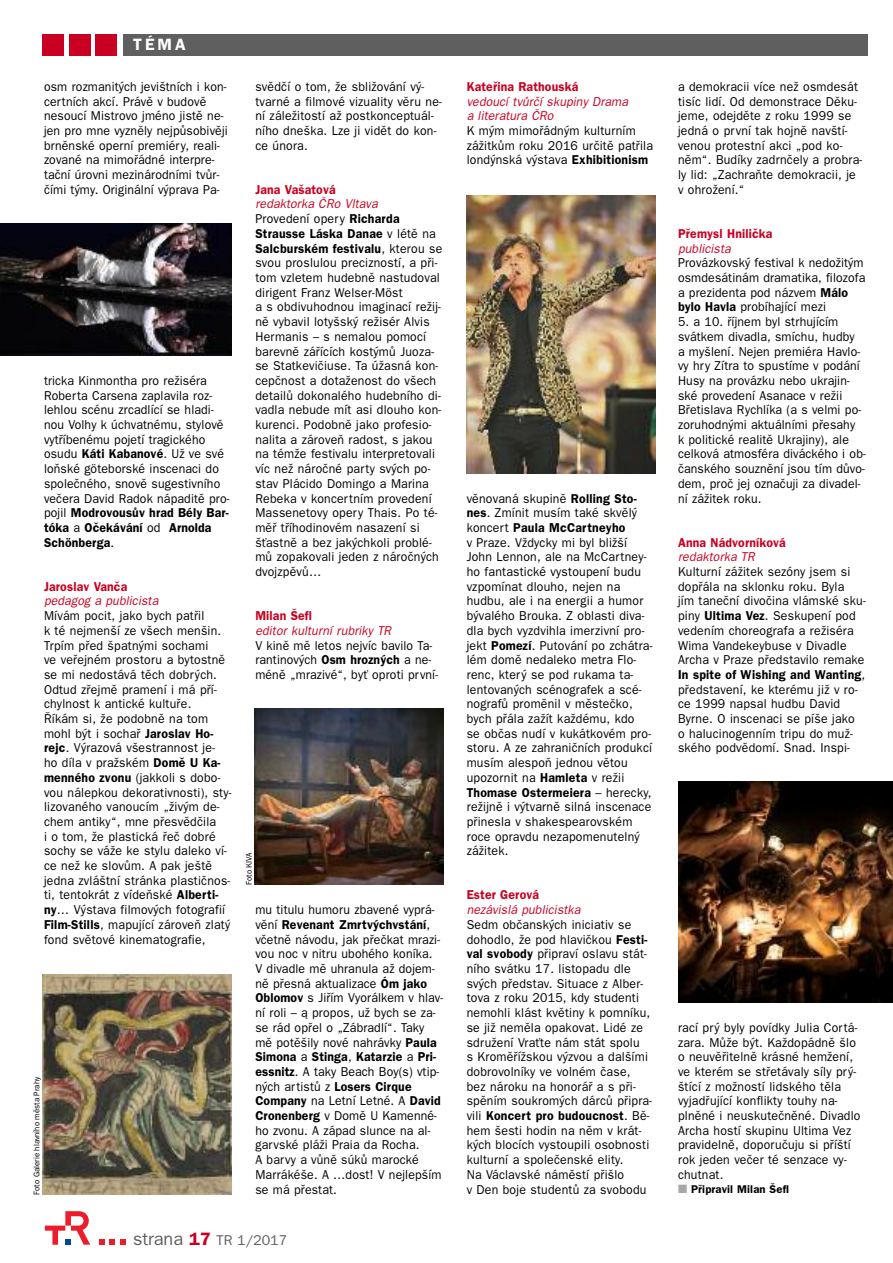
<style>
.page{position:relative;width:893px;height:1263px;background:#fff}
.page>*{position:absolute;margin:0;border:0;box-sizing:border-box;transform-origin:0 0}
.t1{font:600 16.5px "Franklin Gothic CE";color:#fff}
.t2{font:14.25px "Franklin Gothic CE";color:#5f5f5f}
.t3{font:12.9px/14.7px "Franklin Gothic CE";letter-spacing:.02em;color:#000;scale:.95 1}
.t4{font:italic 12.9px/14.7px "Franklin Gothic CE";letter-spacing:.01em;color:#c90021;scale:.95 1}
.t5{font:600 12.9px "Franklin Gothic CE";letter-spacing:.01em;color:#c90021;scale:.95 1}
.t6{font:600 11.25px "Franklin Gothic CE";letter-spacing:.01em;color:#000}
.t7{font:8.25px "Franklin Gothic CE";color:#000;scale:.95 1}
.s1{font-weight:600}
.s2{font-style:italic;color:#c90021}
.s3{font-size:18px}
.s4{font-weight:600;font-size:18px;color:#c90021}
.s5{color:#a8a8a8}
</style>
<div class="page">
<svg style="left:45px;top:1211px;width:45px;height:34px"></svg>
<svg style="left:99px;top:1239px;width:5px;height:6px"></svg>
<svg style="left:110px;top:1239px;width:16px;height:6px"></svg>
<img style="left:255px;top:709px;width:188px;height:175px">
<img style="left:467px;top:196px;width:188px;height:278px">
<img style="left:43px;top:975px;width:188px;height:219px">
<div style="left:43px;top:34px;width:21px;height:21px;background:#c90021"></div>
<div style="left:69px;top:34px;width:21px;height:21px;background:#c90021"></div>
<div style="left:96px;top:34px;width:21px;height:21px;background:#c90021"></div>
<div style="left:123px;top:34px;width:744px;height:21px;background:#5f5f5f"></div>
<img style="left:0;top:223px;width:231px;height:133px">
<img style="left:679px;top:781px;width:214px;height:221px">
<p class="t1" style="left:133px;top:39px;width:54px">TÉMA</p>
<p class="t3" style="left:44px;top:80px;width:195px">osm rozmanit˘ch jevi‰tních i kon&shy;certních akcí. Právû v budovû nesoucí Mistrovo jméno jistû ne&shy;jen pro mne vyznûly nejpÛsobivûji brnûnské operní premiéry, reali&shy;zované na mimofiádné interpre&shy;taãní úrovni mezinárodními tvÛr&shy;ãími t˘my. Originální v˘prava Pa-</p>
<p class="t3" style="left:44px;top:374px;width:197px">tricka Kinmontha pro reÏiséra<br>Roberta Carsena zaplavila roz&shy;lehlou scénu zrcadlící se hladi&shy;nou Volhy k úchvatnému, stylovû vytfiíbenému pojetí tragického osudu <span class="s1">Káti Kabanové</span>. UÏ ve své loÀské göteborské inscenaci do spoleãného, snovû sugestivního veãera David Radok nápaditû pro&shy;pojil <span class="s1">ModrovousÛv hrad Bély Bar&shy;tóka</span> a <span class="s1">Oãekávání</span> od <span class="s1">Arnolda<br>Schönberga</span>.</p>
<p class="t5" style="left:44px;top:582px;width:89px">Jaroslav Vanãa</p>
<p class="t4" style="left:44px;top:595px;width:122px">pedagog a publicista</p>
<p class="t3" style="left:44px;top:609px;width:199px">Mívám pocit, jako bych patfiil<br>k té nejmen‰í ze v‰ech men‰in.<br>Trpím pfied ‰patn˘mi sochami<br>ve vefiejném prostoru a bytostnû se mi nedostává tûch dobr˘ch.<br>Odtud zfiejmû pramení i má pfií&shy;chylnost k antické kultufie.<br>¤íkám si, Ïe podobnû na tom mohl b˘t i sochafi <span class="s1">Jaroslav Ho&shy;rejc</span>. V˘razová v‰estrannost je&shy;ho díla v praÏském <span class="s1">Domû U Ka&shy;menného zvonu</span> (jakkoli s dobo&shy;vou nálepkou dekorativnosti), sty&shy;lizovaného vanoucím „Ïiv˘m de&shy;chem antiky“, mne pfiesvûdãila<br>i o tom, Ïe plastická fieã dobré sochy se váÏe ke stylu daleko ví&shy;ce neÏ ke slovÛm. A pak je‰tû jedna zvlá‰tní stránka plastiãnos&shy;ti, tentokrát z vídeÀské <span class="s1">Alberti&shy;ny</span>… V˘stava filmov˘ch fotografií<br><span class="s1">Film-Stills</span>, mapující zároveÀ zlat˘ fond svûtové kinematografie,</p>
<p class="t7" style="left:34px;top:1194px;width:125px;rotate:-90deg">Foto Galerie hlavního mûsta Prahy</p>
<p class="t3" style="left:255px;top:80px;width:198px">svûdãí o tom, Ïe sbliÏování v˘- tvarné a filmové vizuality vûru ne&shy;ní záleÏitostí aÏ postkonceptuál&shy;ního dne‰ka. Lze ji vidût do kon&shy;ce února.</p>
<p class="t5" style="left:255px;top:185px;width:86px">Jana Va‰atová</p>
<p class="t3" style="left:255px;top:198px;width:198px"><span class="s2">redaktorka âRo Vltava<br></span>Provedení opery <span class="s1">Richarda<br>Strausse Láska Danae</span> v létû na<br><span class="s1">Salcburském festivalu</span>, kterou se svou proslulou precizností, a pfii&shy;tom vzletem hudebnû nastudoval dirigent Franz Welser-Möst<br>a s obdivuhodnou imaginací reÏij&shy;nû vybavil loty‰sk˘ reÏisér Alvis<br>Hermanis – s nemalou pomocí barevnû záfiících kost˘mÛ Juoza&shy;se Statkeviãiuse. Ta úÏasná kon&shy;cepãnost a dotaÏenost do v‰ech detailÛ dokonalého hudebního di&shy;vadla nebude mít asi dlouho kon&shy;kurenci. Podobnû jako profesio&shy;nalita a zároveÀ radost, s jakou na témÏe festivalu interpretovali víc neÏ nároãné party sv˘ch po&shy;stav Plácido Domingo a Marina<br>Rebeka v koncertním provedení<br>Massenetovy opery Thais. Po té&shy;mûfi tfiíhodinovém nasazení si ‰Èastnû a bez jak˘chkoli problé&shy;mÛ zopakovali jeden z nároãn˘ch dvojzpûvÛ…</p>
<p class="t5" style="left:255px;top:611px;width:61px">Milan ·efl</p>
<p class="t4" style="left:255px;top:624px;width:145px">editor kulturní rubriky TR</p>
<p class="t3" style="left:255px;top:639px;width:194px">V kinû mû letos nejvíc bavilo Ta&shy;rantinov˘ch <span class="s1">Osm hrozn˘ch</span> a ne&shy;ménû „mrazivé“, byÈ oproti první-</p>
<p class="t7" style="left:246px;top:885px;width:36px;rotate:-90deg">Foto KIVA</p>
<p class="t3" style="left:255px;top:903px;width:199px">mu titulu humoru zbavené vyprá&shy;vûní <span class="s1">Revenant Zmrtv˘chvstání</span>, vãetnû návodu, jak pfieãkat mrazi&shy;vou noc v nitru ubohého koníka.<br>V divadle mû uhranula aÏ dojem&shy;nû pfiesná aktualizace <span class="s1">Óm jako<br>Oblomov</span> s Jifiím Vyorálkem v hlav&shy;ní roli – à propos, uÏ bych se za&shy;se rád opfiel o „Zábradlí“. Taky mû potû‰ily nové nahrávky <span class="s1">Paula<br>Simona</span> a <span class="s1">Stinga</span>, <span class="s1">Katarzie</span> a <span class="s1">Pri&shy;essnitz</span>. A taky Beach Boy(s) vtip&shy;n˘ch artistÛ z <span class="s1">Losers Cirque<br>Company</span> na Letní Letné. A <span class="s1">David<br>Cronenberg</span> v Domû U Kamenné&shy;ho zvonu. A západ slunce na al&shy;garvské pláÏi Praia da Rocha.<br>A barvy a vÛnû súkÛ marocké<br>Marráké‰e. A …dost! V nejlep‰ím se má pfiestat.</p>
<p class="t2" style="left:133px;top:1235px;width:156px"><span class="s3">strana</span> <span class="s4">17</span> TR 1/2017</p>
<p class="t5" style="left:467px;top:82px;width:119px">Katefiina Rathouská</p>
<p class="t4" style="left:467px;top:95px;width:171px">vedoucí tvÛrãí skupiny Drama a literatura âRo</p>
<p class="t3" style="left:467px;top:124px;width:198px">K m˘m mimofiádn˘m kulturním záÏitkÛm roku 2016 urãitû patfiila lond˘nská v˘stava <span class="s1">Exhibitionism</span></p>
<p class="t3" style="left:467px;top:492px;width:197px">vûnovaná skupinû <span class="s1">Rolling Sto&shy;nes</span>. Zmínit musím také skvûl˘ koncert <span class="s1">Paula McCartneyho<br></span>v Praze. VÏdycky mi byl bliÏ‰í<br>John Lennon, ale na McCartney&shy;ho fantastické vystoupení budu vzpomínat dlouho, nejen na hudbu, ale i na energii a humor b˘valého Brouka. Z oblasti diva&shy;dla bych vyzdvihla imerzivní pro&shy;jekt <span class="s1">Pomezí</span>. Putování po zchátra&shy;lém domû nedaleko metra Flo&shy;renc, kter˘ se pod rukama ta&shy;lentovan˘ch scénografek a scé&shy;nografÛ promûnil v mûsteãko, bych pfiála zaÏít kaÏdému, kdo<br>se obãas nudí v kukátkovém pro&shy;storu. A ze zahraniãních produkcí musím alespoÀ jednou vûtou upozornit na <span class="s1">Hamleta</span> v reÏii<br><span class="s1">Thomase Ostermeiera</span> – herecky, reÏijnû i v˘tvarnû silná inscenace pfiinesla v shakespearovském roce opravdu nezapomenuteln˘ záÏitek.</p>
<p class="t5" style="left:467px;top:891px;width:78px">Ester Gerová</p>
<p class="t4" style="left:467px;top:903px;width:121px">nezávislá publicistka</p>
<p class="t3" style="left:467px;top:918px;width:197px">Sedm obãansk˘ch iniciativ se dohodlo, Ïe pod hlaviãkou <span class="s1">Festi&shy;val svobody</span> pfiipraví oslavu stát&shy;ního svátku 17. listopadu dle sv˘ch pfiedstav. Situace z Alber&shy;tova z roku 2015, kdy studenti nemohli klást kvûtiny k pomníku, se jiÏ nemûla opakovat. Lidé ze sdruÏení VraÈte nám stát spolu<br>s KromûfiíÏskou v˘zvou a dal‰ími dobrovolníky ve volném ãase, bez nároku na honoráfi a s pfii&shy;spûním soukrom˘ch dárcÛ pfiipra&shy;vili <span class="s1">Koncert pro budoucnost</span>. Bû&shy;hem ‰esti hodin na nûm v krát&shy;k˘ch blocích vystoupili osobnosti kulturní a spoleãenské elity.<br>Na Václavské námûstí pfii‰lo<br>v Den boje studentÛ za svobodu</p>
<p class="t3" style="left:678px;top:80px;width:195px">a demokracii více neÏ osmdesát tisíc lidí. Od demonstrace Dûku&shy;jeme, odejdûte z roku 1999 se jedná o první tak hojnû nav‰tí&shy;venou protestní akci „pod ko&shy;nûm“. Budíky zadrnãely a probra&shy;ly lid: „ZachraÀte demokracii, je v ohroÏení.“</p>
<p class="t5" style="left:678px;top:229px;width:101px">Pfiemysl Hniliãka</p>
<p class="t4" style="left:678px;top:242px;width:57px">publicista</p>
<p class="t3" style="left:678px;top:257px;width:199px">Provázkovsk˘ festival k nedoÏit˘m osmdesátinám dramatika, filozofa a prezidenta pod názvem <span class="s1">Málo bylo Havla</span> probíhající mezi</p>
<p class="t3" style="left:678px;top:315px;width:199px">5. a 10. fiíjnem byl strhujícím svátkem divadla, smíchu, hudby<br>a my‰lení. Nejen premiéra Havlo&shy;vy hry Zítra to spustíme v podání<br>Husy na provázku nebo ukrajin&shy;ské provedení Asanace v reÏii<br>Bfietislava Rychlíka (a s velmi po&shy;zoruhodn˘mi aktuálními pfiesahy<br>k politické realitû Ukrajiny), ale celková atmosféra diváckého i ob&shy;ãanského souznûní jsou tím dÛvo&shy;dem, proã jej oznaãuji za divadel&shy;ní záÏitek roku.</p>
<p class="t5" style="left:678px;top:538px;width:115px">Anna Nádvorníková</p>
<p class="t4" style="left:678px;top:551px;width:82px">redaktorka TR</p>
<p class="t3" style="left:678px;top:565px;width:199px">Kulturní záÏitek sezóny jsem si dopfiála na sklonku roku. Byla<br>jím taneãní divoãina vlámské sku&shy;piny <span class="s1">Ultima Vez</span>. Seskupení pod vedením choreografa a reÏiséra<br>Wima Vandekeybuse v Divadle<br>Archa v Praze pfiedstavilo remake<br><span class="s1">In spite of Wishing and Wanting</span>, pfiedstavení, ke kterému jiÏ v ro&shy;ce 1999 napsal hudbu David<br>Byrne. O inscenaci se pí‰e jako<br>o halucinogenním tripu do muÏ&shy;ského podvûdomí. Snad. Inspi-</p>
<p class="t3" style="left:678px;top:1021px;width:194px">rací pr˘ byly povídky Julia Cortá&shy;zara. MÛÏe b˘t. KaÏdopádnû ‰lo o neuvûfiitelnû krásné hemÏení, ve kterém se stfietávaly síly pr˘- ‰tící z moÏností lidského tûla vyjadfiující konflikty touhy na&shy;plnûné i neuskuteãnûné. Divadlo<br>Archa hostí skupinu Ultima Vez pravidelnû, doporuãuju si pfií‰tí rok jeden veãer té senzace vy&shy;chutnat.</p>
<p class="t6" style="left:678px;top:1185px;width:113px"><span class="s5">■</span> Pfiipravil Milan ·efl</p>
</div>
